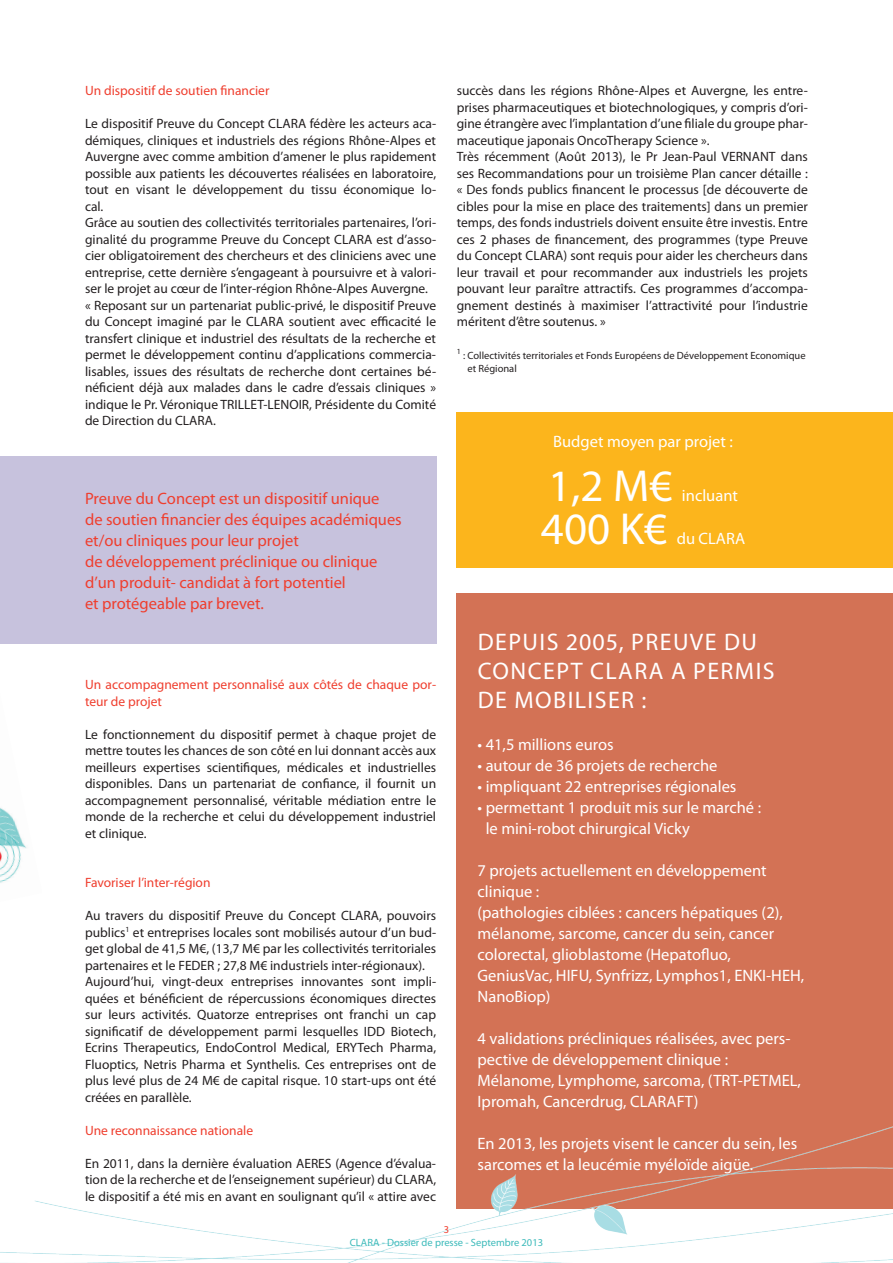
<style>
.page{position:relative;width:893px;height:1263px;background:#fff}
.page>*{position:absolute;margin:0;border:0;box-sizing:border-box;transform-origin:0 0}
.t1{font:45px "Myriad Pro";color:#fff}
.t2{font:24px/28.8px "Myriad Pro";letter-spacing:.06em;color:#fff}
.t3{font:16.5px/21px "Myriad Pro";color:#fff}
.t4{font:16.5px/21px "Myriad Pro";color:#ef3e2e}
.t5{font:13.5px/16.5px "Myriad Pro";color:#231f20}
.t6{font:13.5px/16.5px "Myriad Pro";color:#ef3e2e}
.t7{font:10.5px/12.6px "Myriad Pro";color:#231f20}
.t8{font:10.5px "Myriad Pro";color:#3cbaba}
.t9{font:10.5px "Myriad Pro";color:#ef3e2e}
</style>
<div class="page">
<img style="left:0;top:807px;width:27px;height:76px">
<div style="left:457px;top:412px;width:436px;height:155px;background:#fcb51c"></div>
<div style="left:457px;top:593px;width:436px;height:616px;background:#d37255"></div>
<div style="left:0;top:457px;width:436px;height:187px;background:#c7c2dd"></div>
<img style="left:0;top:1097px;width:893px;height:166px">
<p class="t6" style="left:85px;top:82px;width:186px">Un dispositif de soutien financier</p>
<p class="t5" style="left:85px;top:115px;width:353px">Le dispositif Preuve du Concept CLARA fédère les acteurs aca&shy;démiques, cliniques et industriels des régions Rhône-Alpes et Auvergne avec comme ambition d’amener le plus rapidement possible aux patients les découvertes réalisées en laboratoire, tout en visant le développement du tissu économique lo&shy;cal.<br>Grâce au soutien des collectivités territoriales partenaires, l’ori&shy;ginalité du programme Preuve du Concept CLARA est d’asso&shy;cier obligatoirement des chercheurs et des cliniciens avec une entreprise, cette dernière s’engageant à poursuivre et à valori&shy;ser le projet au cœur de l’inter-région Rhône-Alpes Auvergne. « Reposant sur un partenariat public-privé, le dispositif Preuve du Concept imaginé par le CLARA soutient avec efficacité le transfert clinique et industriel des résultats de la recherche et permet le développement continu d’applications commercia&shy;lisables, issues des résultats de recherche dont certaines bé&shy;néficient déjà aux malades dans le cadre d’essais cliniques » indique le Pr. Véronique TRILLET-LENOI R, Présidente du Comité de Direction du CLARA.</p>
<p class="t4" style="left:85px;top:487px;width:318px">Preuve du Concept est un dispositif unique<br>de soutien financier des équipes académiques et/ou cliniques pour leur projet<br>de développement préclinique ou clinique d’un produit- candidat à fort potentiel<br>et protégeable par brevet.</p>
<p class="t6" style="left:85px;top:676px;width:353px">Un accompagnement personnalisé aux côtés de chaque por&shy;teur de projet</p>
<p class="t5" style="left:85px;top:726px;width:353px;text-align:justify">Le fonctionnement du dispositif permet à chaque projet de mettre toutes les chances de son côté en lui donnant accès aux meilleurs expertises scientifiques, médicales et industrielles disponibles. Dans un partenariat de confiance, il fournit un accompagnement personnalisé, véritable médiation entre le monde de la recherche et celui du développement industriel et clinique.</p>
<p class="t6" style="left:85px;top:874px;width:127px">Favoriser l’inter-région</p>
<p class="t5" style="left:85px;top:907px;width:353px">Au travers du dispositif Preuve du Concept CLARA, pouvoirs publics<sup>1</sup> et entreprises locales sont mobilisés autour d’un bud&shy;get global de 41,5 M€, (13,7 M€ par les collectivités territoriales partenaires et le FEDER ; 27,8 M€ industriels inter-régionaux).<br>Aujourd’hui, vingt-deux entreprises innovantes sont impli&shy;quées et bénéficient de répercussions économiques directes sur leurs activités. Quatorze entreprises ont franchi un cap significatif de développement parmi lesquelles IDD Biotech, Ecrins Therapeutics, EndoControl Medical, ERYTech Pharma, Fluoptics, Netris Pharma et Synthelis. Ces entreprises ont de plus levé plus de 24 M€ de capital risque. 10 start-ups ont été créées en parallèle.</p>
<p class="t6" style="left:85px;top:1122px;width:170px">Une reconnaissance nationale</p>
<p class="t5" style="left:85px;top:1155px;width:353px;text-align:justify">En 2011, dans la dernière évaluation AERES (Agence d’évalua&shy;tion de la recherche et de l’enseignement supérieur) du CLARA, le dispositif a été mis en avant en soulignant qu’il « attire avec</p>
<p class="t5" style="left:457px;top:82px;width:353px">succès dans les régions Rhône-Alpes et Auvergne, les entre&shy;prises pharmaceutiques et biotechnologiques, y compris d’ori&shy;gine étrangère avec l’implantation d’une filiale du groupe phar&shy;maceutique japonais OncoTherapy Science ».<br>Très récemment (Août 2013), le Pr Jean-Paul VERNANT dans ses Recommandations pour un troisième Plan cancer détaille : « Des fonds publics financent le processus [de découverte de cibles pour la mise en place des traitements] dans un premier temps, des fonds industriels doivent ensuite être investis. Entre ces 2 phases de financement, des programmes (type Preuve du Concept CLARA) sont requis pour aider les chercheurs dans leur travail et pour recommander aux industriels les projets pouvant leur paraître attractifs. Ces programmes d’accompa&shy;gnement destinés à maximiser l’attractivité pour l’industrie méritent d’être soutenus. »</p>
<p class="t7" style="left:467px;top:349px;width:340px;text-indent:-11px"><sup>1</sup> : Collectivités territoriales et Fonds Européens de Développement Economique et Régional</p>
<p class="t3" style="left:553px;top:431px;width:181px">Budget moyen par projet :</p>
<h1 class="t1" style="left:548px;top:458px;width:126px">1,2 M€</h1>
<p class="t3" style="left:682px;top:485px;width:57px">incluant</p>
<h1 class="t1" style="left:541px;top:502px;width:128px">400 K€</h1>
<p class="t3" style="left:677px;top:528px;width:70px">du CLARA</p>
<h2 class="t2" style="left:478px;top:627px;width:298px">Depuis 2005, Preuve du<br>Concept CLARA a permis de mobiliser :</h2>
<p class="t3" style="left:477px;top:734px;width:138px">• 41,5 millions euros</p>
<p class="t3" style="left:477px;top:755px;width:241px">• autour de 36 projets de recherche</p>
<p class="t3" style="left:477px;top:776px;width:260px">• impliquant 22 entreprises régionales</p>
<p class="t3" style="left:486px;top:797px;width:277px;text-indent:-8px">• permettant 1 produit mis sur le marché : le mini-robot chirurgical Vicky</p>
<p class="t3" style="left:477px;top:860px;width:328px">7 projets actuellement en développement clinique :<br>(pathologies ciblées : cancers hépatiques (2), mélanome, sarcome, cancer du sein, cancer colorectal, glioblastome (Hepatofluo, GeniusVac, HIFU, Synfrizz, Lymphos1, ENKI-HEH, NanoBiop)</p>
<p class="t3" style="left:477px;top:1028px;width:325px">4 validations précliniques réalisées, avec pers&shy;pective de développement clinique :<br>Mélanome, Lymphome, sarcoma, (TRT-PETMEL, I promah, Cancerdrug, CLARAFT)</p>
<p class="t3" style="left:477px;top:1133px;width:321px">En 2013, les projets visent le cancer du sein, les sarcomes et la leucémie myéloïde aigüe.</p>
<p class="t9" style="left:444px;top:1223px;width:7px">3</p>
<p class="t8" style="left:350px;top:1236px;width:195px">CLARA - Dossier de presse - Septembre 2013</p>
</div>
